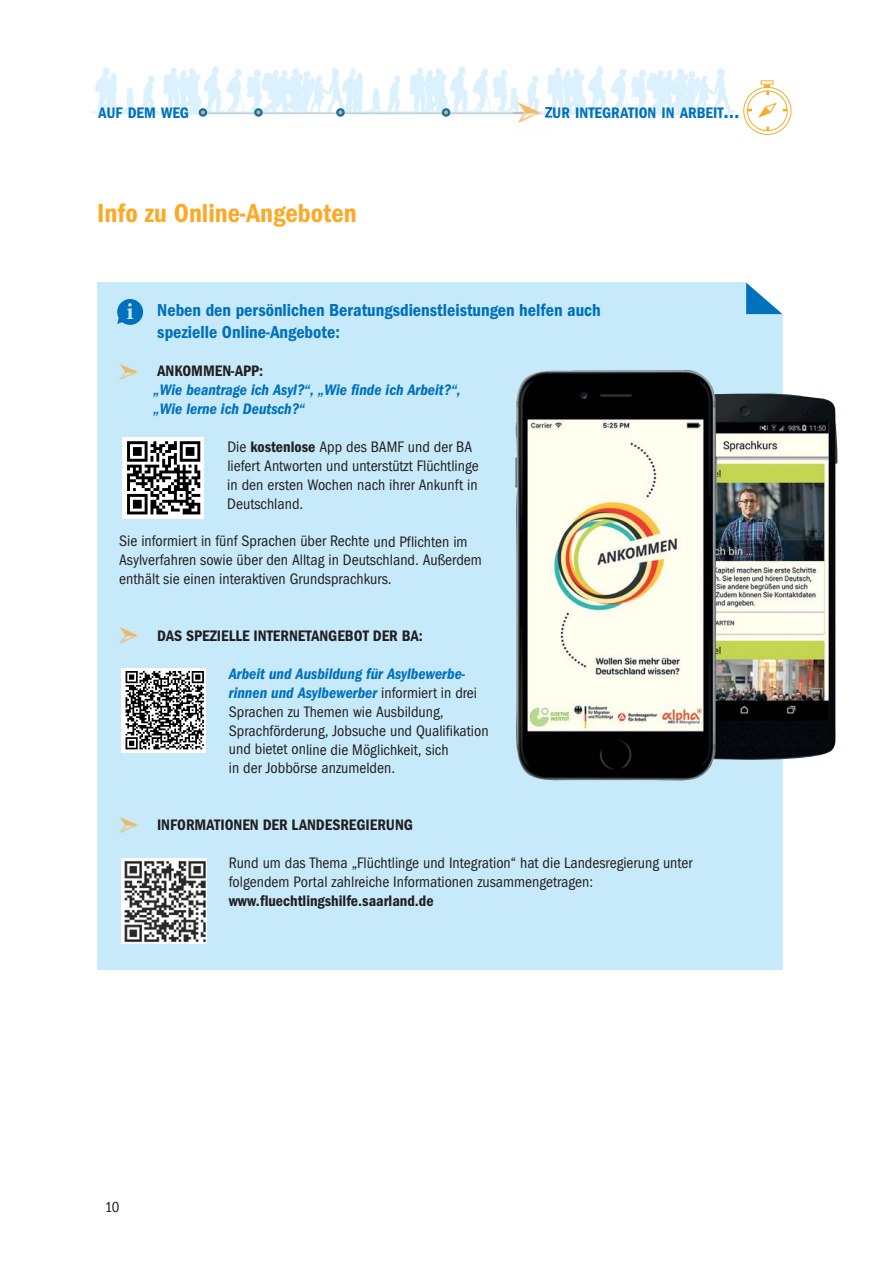
<style>
.page{position:relative;width:893px;height:1263px;background:#fff}
.page>*{position:absolute;margin:0;border:0;box-sizing:border-box;transform-origin:0 0}
.t1{font:600 condensed 27px "Franklin Gothic";color:#fbaa28}
.t2{font:700 24px "Minion Pro";color:#c7eafb}
.t3{font:600 condensed 18px/21.6px "Franklin Gothic";color:#0071bc}
.t4{font:condensed 15.75px/18.9px "Franklin Gothic";color:#231f20}
.t5{font:600 condensed 15.75px "Franklin Gothic";color:#231f20}
.t6{font:italic 600 condensed 15.75px/18.9px "Franklin Gothic";color:#0071bc}
.t7{font:600 condensed 15.75px "Franklin Gothic";color:#0071bc}
.t8{font:condensed 15px "Franklin Gothic";color:#231f20}
.s1{font-size:21px}
.s2{font-weight:600}
.s3{font-weight:600;font-style:italic;color:#0071bc}
</style>
<div class="page">
<div style="left:97px;top:282px;width:685px;height:687px;background:#c7eafb"></div>
<svg style="left:746px;top:282px;width:37px;height:40px"></svg>
<div style="left:122px;top:437px;width:82px;height:81px;background:#fff"></div>
<svg style="left:127px;top:441px;width:74px;height:74px"></svg>
<svg style="left:127px;top:441px;width:73px;height:73px"></svg>
<div style="left:121px;top:668px;width:85px;height:85px;background:#fff"></div>
<svg style="left:125px;top:749px;width:78px;height:1px"></svg>
<svg style="left:125px;top:671px;width:79px;height:78px"></svg>
<img style="left:121px;top:858px;width:85px;height:85px">
<img style="left:515px;top:369px;width:322px;height:412px">
<div style="left:117px;top:299px;width:26px;height:26px;background:#0071bc;border-radius:50%"></div>
<svg style="left:117px;top:318px;width:7px;height:6px"></svg>
<img style="left:119px;top:362px;width:20px;height:19px">
<img style="left:118px;top:626px;width:21px;height:19px">
<img style="left:119px;top:815px;width:20px;height:19px">
<img style="left:90px;top:66px;width:242px;height:49px">
<img style="left:352px;top:66px;width:153px;height:49px">
<img style="left:332px;top:68px;width:20px;height:47px">
<img style="left:507px;top:66px;width:229px;height:49px">
<img style="left:505px;top:69px;width:2px;height:46px">
<hr style="left:199px;top:113px;width:324px;height:1px;background:#bbbdc0">
<svg style="left:199px;top:108px;width:8px;height:9px"></svg>
<svg style="left:254px;top:108px;width:9px;height:9px"></svg>
<svg style="left:336px;top:108px;width:9px;height:9px"></svg>
<svg style="left:442px;top:108px;width:8px;height:9px"></svg>
<img style="left:513px;top:98px;width:38px;height:25px">
<svg style="left:544px;top:107px;width:7px;height:11px"></svg>
<svg style="left:743px;top:87px;width:48px;height:47px"></svg>
<div style="left:743px;top:87px;width:48px;height:48px;border:1px solid #fbaa28;border-radius:50%"></div>
<div style="left:747px;top:91px;width:40px;height:40px;background:#fff;border-radius:50%"></div>
<div style="left:747px;top:91px;width:40px;height:40px;border:1px solid #fbaa28;border-radius:50%"></div>
<svg style="left:758px;top:102px;width:29px;height:16px"></svg>
<svg style="left:766px;top:127px;width:3px;height:4px"></svg>
<svg style="left:761px;top:85px;width:12px;height:10px"></svg>
<p class="t7" style="left:98px;top:106px;width:92px">AUF DEM WEG</p>
<p class="t7" style="left:545px;top:106px;width:196px">ZUR INTEGRATION IN ARBEIT<span class="s1">…</span></p>
<h1 class="t1" style="left:97px;top:203px;width:261px">Info zu Online-Angeboten</h1>
<h2 class="t2" style="left:126px;top:297px;width:9px">i</h2>
<p class="t3" style="left:157px;top:301px;width:445px">Neben den persönlichen Beratungsdienstleistungen helfen auch spezielle Online-Angebote:</p>
<p class="t5" style="left:157px;top:365px;width:107px">ANKOMMEN-APP:</p>
<p class="t6" style="left:153px;top:382px;width:309px">„Wie beantrage ich Asyl?“, „Wie finde ich Arbeit?“, „Wie lerne ich Deutsch?“</p>
<p class="t4" style="left:227px;top:438px;width:253px">Die <span class="s2">kostenlose</span> App des BAMF und der BA liefert Antworten und unterstützt Flüchtlinge in den ersten Wochen nach ihrer Ankunft in Deutschland.</p>
<p class="t4" style="left:119px;top:533px;width:364px">Sie informiert in fünf Sprachen über Rechte und Pflichten im<br>Asylverfahren sowie über den Alltag in Deutschland. Außerdem enthält sie einen interaktiven Grundsprachkurs.</p>
<p class="t5" style="left:157px;top:629px;width:267px">DAS SPEZIELLE INTERNETANGEBOT DER BA:</p>
<p class="t4" style="left:229px;top:665px;width:261px"><span class="s3">Arbeit und Ausbildung für Asylbewerbe&shy;rinnen und Asylbewerber</span> informiert in drei Sprachen zu Themen wie Ausbildung, Sprachförderung, Jobsuche und Qualifikation und bietet online die Möglichkeit, sich<br>in der Jobbörse anzumelden.</p>
<p class="t5" style="left:157px;top:818px;width:257px">INFORMATIONEN DER LANDESREGIERUNG</p>
<p class="t4" style="left:229px;top:854px;width:465px">Rund um das Thema „Flüchtlinge und Integration“ hat die Landesregierung unter folgendem Portal zahlreiche Informationen zusammengetragen:</p>
<p class="t5" style="left:229px;top:894px;width:206px">www.fluechtlingshilfe.saarland.de</p>
<p class="t8" style="left:105px;top:1200px;width:16px">10</p>
</div>
